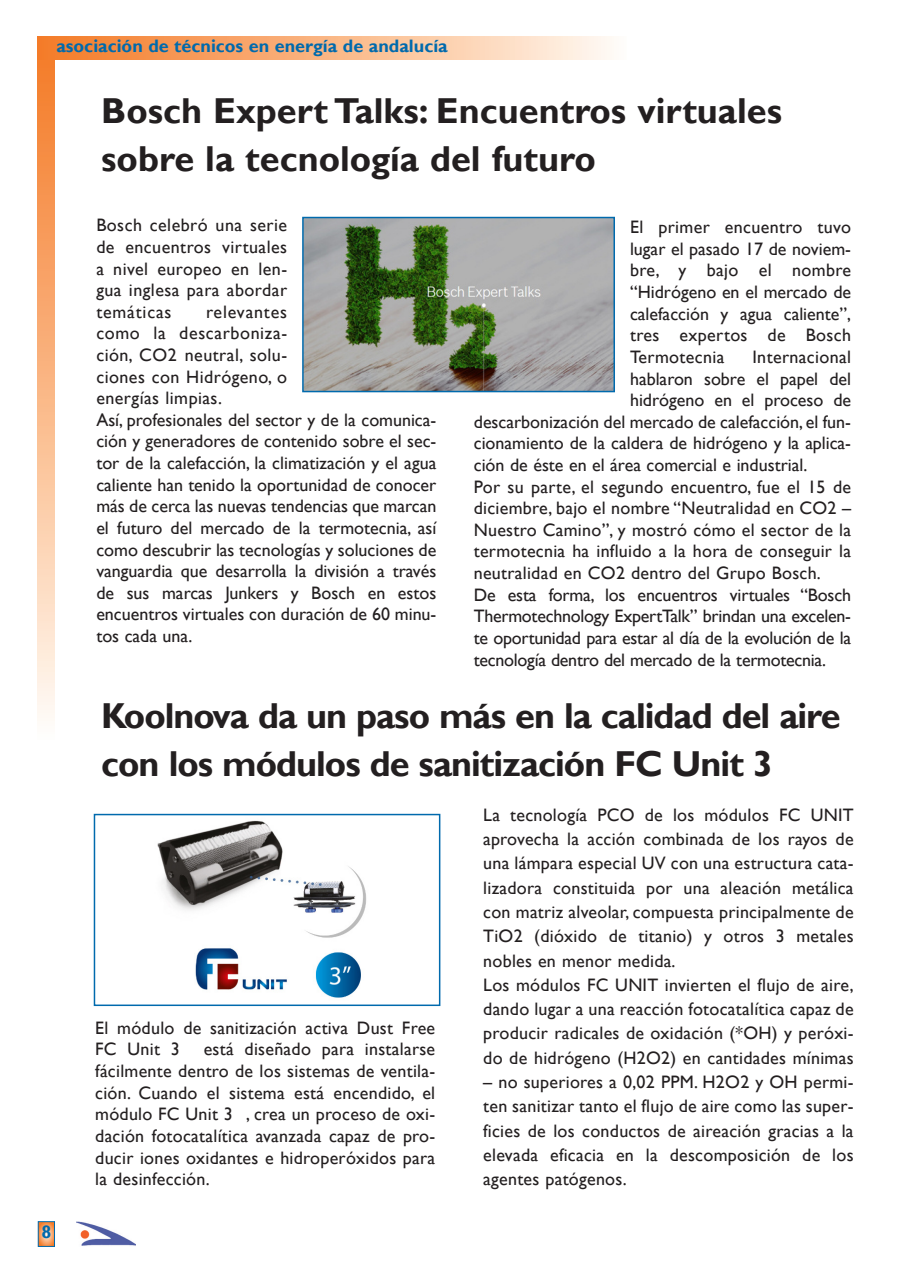
<style>
.page{position:relative;width:902px;height:1277px;background:#fff}
.page>*{position:absolute;margin:0;border:0;box-sizing:border-box;transform-origin:0 0}
.t1{font:700 36px/48px "Gill Sans";letter-spacing:-.025em;color:#231f20}
.t2{font:700 36px/48px "Gill Sans";color:#231f20}
.t3{font:18px/21.6px "Gill Sans";letter-spacing:.015em;color:#231f20;text-align:justify}
.t4{font:18px "Gill Sans";letter-spacing:-.015em;color:#231f20}
.t5{font:700 18px "Gill Sans";color:#006aad}
.t6{font:18px "Gill Sans";letter-spacing:-.01em;color:#231f20}
</style>
<div class="page">
<svg style="left:40px;top:1222px;width:13px;height:22px"></svg>
<div style="left:38px;top:1220px;width:17px;height:26px;border:1px solid #006aad"></div>
<img style="left:76px;top:1221px;width:59px;height:25px">
<div style="left:38px;top:53px;width:17px;height:687px;background:linear-gradient(to bottom,#f47923,#fffbf3)"></div>
<div style="left:38px;top:37px;width:588px;height:23px;background:linear-gradient(to right,#f47822,#fff9f1)"></div>
<img style="left:305px;top:220px;width:307px;height:169px">
<div style="left:302px;top:217px;width:313px;height:175px;border:2px solid #006aad"></div>
<img style="left:157px;top:820px;width:210px;height:178px">
<div style="left:94px;top:813px;width:346px;height:192px;border:2px solid #006aad"></div>
<p class="t5" style="left:56px;top:36px;width:393px">asociación de técnicos en energía de andalucía</p>
<h1 class="t2" style="left:101px;top:87px;width:682px">Bosch Expert Talks: Encuentros virtuales sobre la tecnología del futuro</h1>
<p class="t3" style="left:96px;top:214px;width:192px">Bosch celebró una serie de encuentros virtuales a nivel europeo en len&shy;gua inglesa para abordar temáticas</p>
<p class="t3" style="left:96px;top:300px;width:341px;text-align:left;text-indent:110px">relevantes<br>como la descarboniza-<br>ción, CO2 neutral, solu-<br>ciones con Hidrógeno, o<br>energías limpias.<br>Así, profesionales del sector y de la comunica&shy;ción y generadores de contenido sobre el sec&shy;tor de la calefacción, la climatización y el agua caliente han tenido la oportunidad de conocer más de cerca las nuevas tendencias que marcan el futuro del mercado de la termotecnia, así como descubrir las tecnologías y soluciones de vanguardia que desarrolla la división a través de sus marcas Junkers y Bosch en estos encuentros virtuales con duración de 60 minu&shy;tos cada una.</p>
<p class="t3" style="left:630px;top:216px;width:223px">El primer encuentro tuvo lugar el pasado 17 de noviem&shy;bre, y bajo el nombre “Hidrógeno en el mercado de calefacción y agua caliente”, tres expertos de Bosch Termotecnia</p>
<p class="t3" style="left:752px;top:346px;width:100px">Internacional</p>
<p class="t3" style="left:630px;top:367px;width:223px">hablaron sobre el papel del</p>
<p class="t3" style="left:630px;top:389px;width:223px">hidrógeno en el proceso de</p>
<p class="t3" style="left:474px;top:410px;width:379px">descarbonización del mercado de calefacción, el fun-</p>
<p class="t3" style="left:474px;top:432px;width:379px">cionamiento de la caldera de hidrógeno y la aplica-</p>
<p class="t3" style="left:474px;top:454px;width:335px">ción de éste en el área comercial e industrial.</p>
<p class="t3" style="left:474px;top:475px;width:379px">Por su parte, el segundo encuentro, fue el 15 de</p>
<p class="t3" style="left:474px;top:497px;width:379px">diciembre, bajo el nombre “Neutralidad en CO2 –</p>
<p class="t3" style="left:474px;top:518px;width:379px">Nuestro Camino”, y mostró cómo el sector de la</p>
<p class="t3" style="left:474px;top:540px;width:379px">termotecnia ha influido a la hora de conseguir la</p>
<p class="t3" style="left:474px;top:562px;width:348px">neutralidad en CO2 dentro del Grupo Bosch.</p>
<p class="t6" style="left:474px;top:584px;width:379px">De esta forma, los encuentros virtuales “Bosch</p>
<p class="t4" style="left:474px;top:605px;width:379px">Thermotechnology ExpertTalk” brindan una excelen-</p>
<p class="t4" style="left:474px;top:627px;width:379px">te oportunidad para estar al día de la evolución de la</p>
<p class="t4" style="left:474px;top:648px;width:353px">tecnología dentro del mercado de la termotecnia.</p>
<h1 class="t1" style="left:101px;top:691px;width:741px">Koolnova da un paso más en la calidad del aire con los módulos de sanitización FC Unit 3</h1>
<p class="t5" style="left:41px;top:1221px;width:11px">8</p>
<p class="t3" style="left:95px;top:1016px;width:341px">El módulo de sanitización activa Dust Free<br>FC Unit 3</p>
<p class="t3" style="left:95px;top:1037px;width:341px;text-indent:108px">está diseñado para instalarse fácilmente dentro de los sistemas de ventila&shy;ción. Cuando el sistema está encendido, el módulo FC Unit 3 , crea un proceso de oxi&shy;dación fotocatalítica avanzada capaz de pro&shy;ducir iones oxidantes e hidroperóxidos para la desinfección.</p>
<p class="t3" style="left:483px;top:802px;width:372px;line-height:24.3px;text-align:left">La tecnología PCO de los módulos FC UNIT aprovecha la acción combinada de los rayos de una lámpara especial UV con una estructura cata&shy;lizadora constituida por una aleación metálica con matriz alveolar, compuesta principalmente de TiO2 (dióxido de titanio) y otros 3 metales nobles en menor medida.<br>Los módulos FC UNIT invierten el flujo de aire, dando lugar a una reacción fotocatalítica capaz de producir radicales de oxidación (*OH) y peróxi&shy;do de hidrógeno (H2O2) en cantidades mínimas</p>
<p class="t3" style="left:483px;top:1069px;width:372px;line-height:24.3px">– no superiores a 0,02 PPM. H2O2 y OH permi&shy;ten sanitizar tanto el flujo de aire como las super&shy;ficies de los conductos de aireación gracias a la elevada eficacia en la descomposición de los agentes patógenos.</p>
</div>
